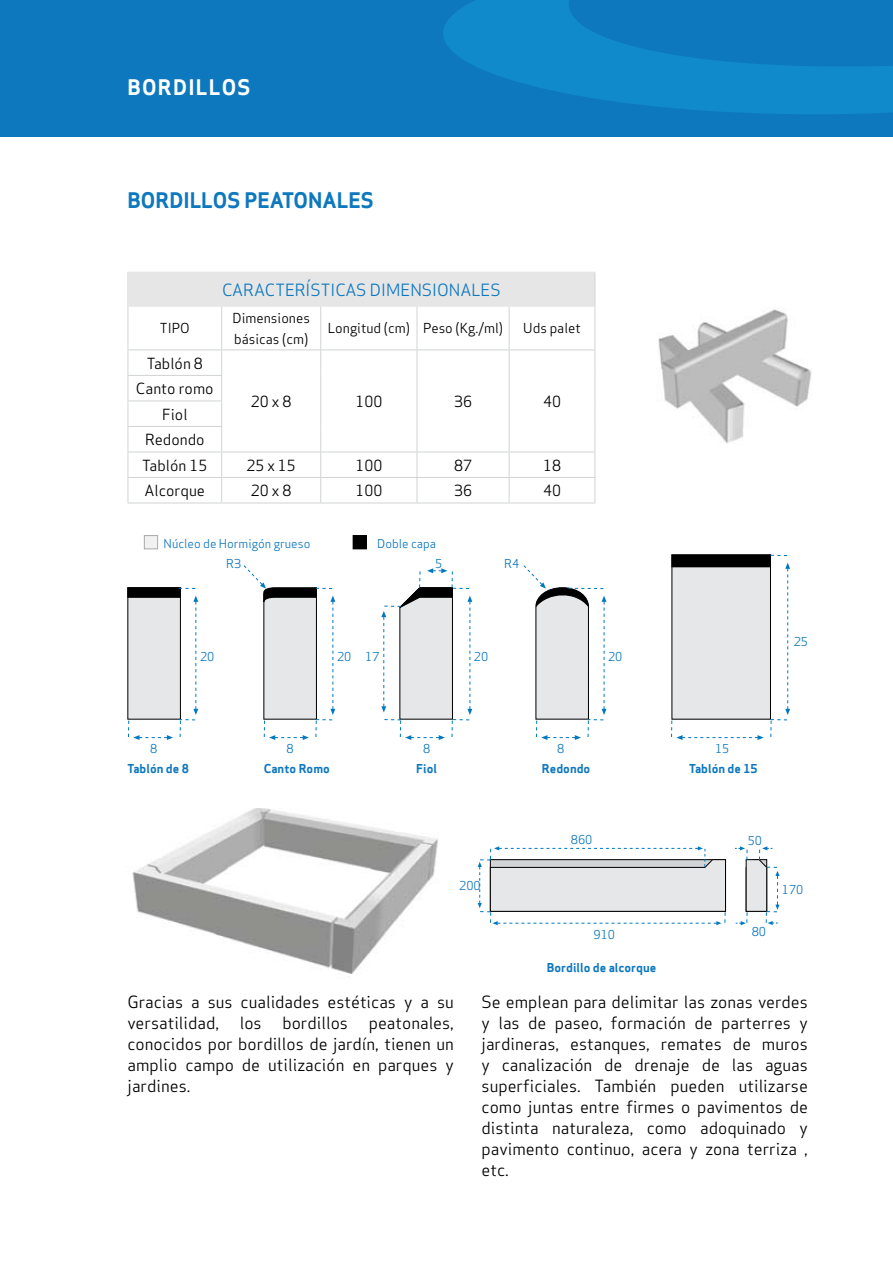
<style>
.page{position:relative;width:893px;height:1263px;background:#fff}
.page>*{position:absolute;margin:0;border:0;box-sizing:border-box;transform-origin:0 0}
.t1{font:21px "Apex Sans T Bold";color:#0e78be}
.t2{font:21px "Apex Sans T Bold";letter-spacing:.06em;color:#fff}
.t3{font:16.5px/21px "Apex Sans T Book";color:#000;text-align:justify}
.t4{font:16.5px "Apex Sans T Book";color:#0e78be}
.t5{font:15px/25.5px "Apex Sans T Book";color:#000;text-align:center}
.t6{font:13.5px/21px "Apex Sans T Book";color:#000}
.t7{font:12px "Apex Sans T Book";color:#0e78be}
.t8{font:12px "Apex Sans T Bold";color:#0e78be}
</style>
<div class="page">
<div style="left:0;top:0;width:893px;height:137px;background:#0e78be"></div>
<svg style="left:443px;top:0;width:160px;height:100px;fill:#118acb"></svg>
<svg style="left:603px;top:37px;width:290px;height:77px"></svg>
<div style="left:128px;top:272px;width:467px;height:34px;background:#e6e6e7"></div>
<svg style="left:129px;top:307px;width:466px;height:196px"></svg>
<hr style="left:595px;top:272px;width:1px;height:34px;background:#d1d3d4">
<hr style="left:128px;top:307px;width:1px;height:43px;background:#d1d3d4">
<hr style="left:221px;top:307px;width:1px;height:43px;background:#d1d3d4">
<hr style="left:320px;top:307px;width:1px;height:43px;background:#d1d3d4">
<hr style="left:417px;top:307px;width:1px;height:43px;background:#d1d3d4">
<hr style="left:509px;top:307px;width:1px;height:43px;background:#d1d3d4">
<hr style="left:595px;top:306px;width:1px;height:44px;background:#d1d3d4">
<hr style="left:128px;top:350px;width:94px;height:1px;background:#d1d3d4">
<hr style="left:222px;top:350px;width:99px;height:1px;background:#d1d3d4">
<hr style="left:321px;top:350px;width:96px;height:1px;background:#d1d3d4">
<hr style="left:417px;top:350px;width:92px;height:1px;background:#d1d3d4">
<hr style="left:509px;top:350px;width:86px;height:1px;background:#d1d3d4">
<hr style="left:128px;top:375px;width:94px;height:1px;background:#d1d3d4">
<hr style="left:128px;top:401px;width:94px;height:1px;background:#d1d3d4">
<hr style="left:128px;top:426px;width:94px;height:1px;background:#d1d3d4">
<hr style="left:128px;top:452px;width:94px;height:1px;background:#d1d3d4">
<hr style="left:222px;top:452px;width:99px;height:1px;background:#d1d3d4">
<hr style="left:321px;top:452px;width:96px;height:1px;background:#d1d3d4">
<hr style="left:417px;top:452px;width:92px;height:1px;background:#d1d3d4">
<hr style="left:509px;top:452px;width:86px;height:1px;background:#d1d3d4">
<hr style="left:128px;top:477px;width:94px;height:1px;background:#d1d3d4">
<svg style="left:128px;top:350px;width:1px;height:153px"></svg>
<hr style="left:222px;top:477px;width:99px;height:1px;background:#d1d3d4">
<svg style="left:221px;top:350px;width:1px;height:153px"></svg>
<hr style="left:321px;top:477px;width:96px;height:1px;background:#d1d3d4">
<svg style="left:320px;top:350px;width:1px;height:153px"></svg>
<hr style="left:417px;top:477px;width:92px;height:1px;background:#d1d3d4">
<svg style="left:417px;top:350px;width:1px;height:153px"></svg>
<hr style="left:509px;top:477px;width:86px;height:1px;background:#d1d3d4">
<svg style="left:509px;top:350px;width:1px;height:153px"></svg>
<svg style="left:595px;top:350px;width:1px;height:153px"></svg>
<hr style="left:128px;top:503px;width:94px;height:1px;background:#d1d3d4">
<hr style="left:222px;top:503px;width:99px;height:1px;background:#d1d3d4">
<hr style="left:321px;top:503px;width:96px;height:1px;background:#d1d3d4">
<hr style="left:417px;top:503px;width:92px;height:1px;background:#d1d3d4">
<hr style="left:509px;top:503px;width:86px;height:1px;background:#d1d3d4">
<hr style="left:128px;top:306px;width:94px;height:1px;background:#e6e6e7">
<hr style="left:222px;top:306px;width:99px;height:1px;background:#e6e6e7">
<hr style="left:321px;top:306px;width:96px;height:1px;background:#e6e6e7">
<hr style="left:417px;top:306px;width:92px;height:1px;background:#e6e6e7">
<hr style="left:509px;top:306px;width:86px;height:1px;background:#e6e6e7">
<img style="left:658px;top:308px;width:154px;height:136px">
<div style="left:128px;top:588px;width:52px;height:131px;background:#e6e7e8"></div>
<div style="left:128px;top:588px;width:52px;height:9px;background:#000"></div>
<div style="left:128px;top:587px;width:53px;height:10px;border:1px solid #000"></div>
<div style="left:672px;top:555px;width:98px;height:164px;background:#e6e7e8"></div>
<div style="left:671px;top:554px;width:100px;height:165px;border:1px solid #000"></div>
<div style="left:672px;top:555px;width:98px;height:12px;background:#000"></div>
<svg style="left:128px;top:721px;width:45px;height:19px"></svg>
<svg style="left:179px;top:596px;width:19px;height:141px"></svg>
<svg style="left:671px;top:721px;width:93px;height:19px"></svg>
<svg style="left:771px;top:563px;width:19px;height:174px"></svg>
<svg style="left:243px;top:565px;width:92px;height:175px"></svg>
<svg style="left:523px;top:565px;width:83px;height:175px"></svg>
<svg style="left:381px;top:568px;width:91px;height:172px"></svg>
<div style="left:144px;top:536px;width:14px;height:13px;background:#f1f1f2"></div>
<div style="left:144px;top:535px;width:14px;height:14px;border:1px solid #a7a9ac"></div>
<div style="left:353px;top:536px;width:13px;height:13px;background:#000"></div>
<div style="left:353px;top:535px;width:14px;height:14px;border:1px solid #000"></div>
<svg style="left:478px;top:846px;width:248px;height:79px"></svg>
<svg style="left:735px;top:846px;width:44px;height:79px"></svg>
<img style="left:132px;top:808px;width:306px;height:166px">
<p class="t2" style="left:128px;top:73px;width:124px">BORDILLOS</p>
<p class="t1" style="left:128px;top:187px;width:248px">BORDILLOS PEATONALES</p>
<p class="t4" style="left:222px;top:279px;width:280px">CARACTERÍSTICAS DIMENSIONALES</p>
<p class="t6" style="left:160px;top:318px;width:31px">TIPO</p>
<p class="t6" style="left:232px;top:307px;width:79px">Dimensiones básicas (cm)</p>
<p class="t6" style="left:328px;top:318px;width:177px">Longitud (cm) Peso (Kg./ml)</p>
<p class="t6" style="left:523px;top:318px;width:59px">Uds palet</p>
<p class="t5" style="left:147px;top:350px;width:58px">Tablón 8</p>
<p class="t5" style="left:251px;top:388px;width:42px">20 x 8</p>
<p class="t5" style="left:355px;top:388px;width:28px">100</p>
<p class="t5" style="left:454px;top:388px;width:19px">36</p>
<p class="t5" style="left:543px;top:388px;width:19px">40</p>
<p class="t5" style="left:136px;top:376px;width:79px">Canto romo<br>Fiol<br>Redondo<br>Tablón 15</p>
<p class="t5" style="left:246px;top:452px;width:51px">25 x 15</p>
<p class="t5" style="left:355px;top:452px;width:28px">100</p>
<p class="t5" style="left:454px;top:452px;width:19px">87</p>
<p class="t5" style="left:543px;top:452px;width:19px">18</p>
<p class="t5" style="left:145px;top:478px;width:62px">Alcorque</p>
<p class="t5" style="left:251px;top:478px;width:42px">20 x 8</p>
<p class="t5" style="left:355px;top:478px;width:28px">100</p>
<p class="t5" style="left:454px;top:478px;width:19px">36</p>
<p class="t5" style="left:543px;top:478px;width:19px">40</p>
<p class="t7" style="left:164px;top:535px;width:148px">Núcleo de Hormigón grueso</p>
<p class="t7" style="left:377px;top:535px;width:61px">Doble capa</p>
<p class="t7" style="left:226px;top:555px;width:17px">R3</p>
<p class="t7" style="left:435px;top:555px;width:9px">5</p>
<p class="t7" style="left:504px;top:555px;width:17px">R4</p>
<p class="t7" style="left:200px;top:649px;width:16px">20</p>
<p class="t7" style="left:337px;top:649px;width:16px">20</p>
<p class="t7" style="left:365px;top:649px;width:16px">17</p>
<p class="t7" style="left:474px;top:649px;width:16px">20</p>
<p class="t7" style="left:608px;top:649px;width:16px">20</p>
<p class="t7" style="left:794px;top:634px;width:16px">25</p>
<p class="t7" style="left:150px;top:741px;width:9px">8</p>
<p class="t7" style="left:286px;top:741px;width:9px">8</p>
<p class="t7" style="left:423px;top:741px;width:9px">8</p>
<p class="t7" style="left:557px;top:741px;width:9px">8</p>
<p class="t7" style="left:715px;top:741px;width:16px">15</p>
<p class="t8" style="left:128px;top:761px;width:63px">Tablón de 8</p>
<p class="t8" style="left:264px;top:761px;width:68px">Canto Romo</p>
<p class="t8" style="left:416px;top:761px;width:22px">Fiol</p>
<p class="t8" style="left:542px;top:761px;width:50px">Redondo</p>
<p class="t8" style="left:689px;top:761px;width:70px">Tablón de 15</p>
<p class="t7" style="left:571px;top:832px;width:23px">860</p>
<p class="t7" style="left:748px;top:833px;width:16px">50</p>
<p class="t7" style="left:459px;top:878px;width:23px">200</p>
<p class="t7" style="left:782px;top:882px;width:23px">170</p>
<p class="t3" style="left:128px;top:992px;width:328px">Gracias a sus cualidades estéticas y a su versatilidad,</p>
<p class="t3" style="left:128px;top:1013px;width:328px;text-indent:241px">peatonales, conocidos por bordillos de jardín, tienen un amplio campo de utilización en parques y jardines.</p>
<p class="t3" style="left:240px;top:1013px;width:23px">los</p>
<p class="t3" style="left:282px;top:1013px;width:67px">bordillos</p>
<p class="t7" style="left:594px;top:927px;width:23px">910</p>
<p class="t8" style="left:547px;top:959px;width:111px">Bordillo de alcorque</p>
<p class="t7" style="left:752px;top:923px;width:16px">80</p>
<p class="t3" style="left:482px;top:992px;width:328px">Se emplean para delimitar las zonas verdes y las de paseo, formación de parterres y jardineras, estanques, remates de muros y canalización de drenaje de las aguas superficiales. También pueden utilizarse como juntas entre firmes o pavimentos de distinta naturaleza, como adoquinado y pavimento continuo, acera y zona terriza , etc.</p>
</div>
